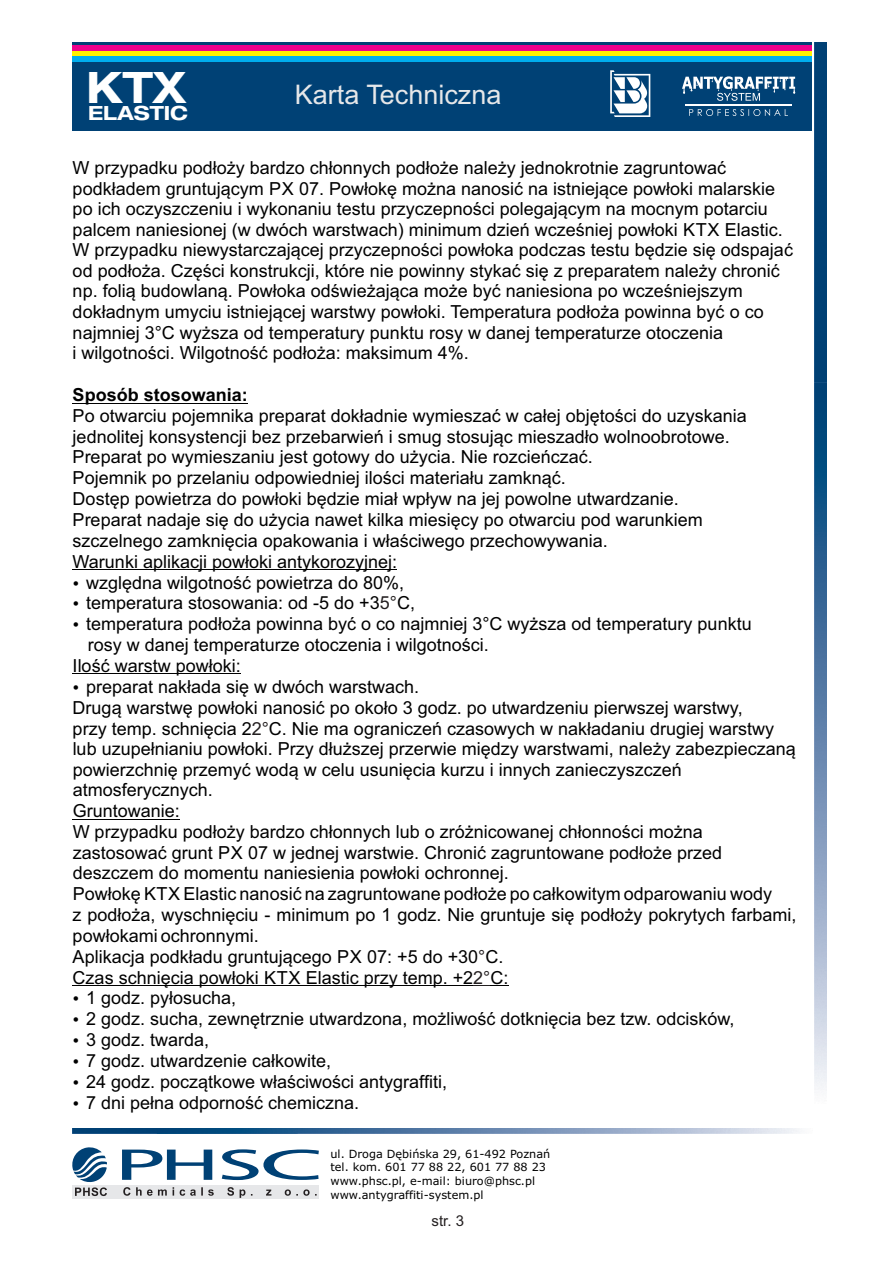
<style>
.page{position:relative;width:893px;height:1263px;background:#fff}
.page>*{position:absolute;margin:0;border:0;box-sizing:border-box;transform-origin:0 0}
.t1{font:43.35px "Ford Bd PL";color:#fff;scale:.96 1}
.t2{font:27px "Arial";color:#e6e7e9}
.t3{font:19.5px "Ford Bd PL";color:#fff}
.t4{font:18px/20.5px "Arial";color:#000}
.t5{font:700 18px "Arial";color:#000}
.t6{font:15px "Arial";color:#231f20}
.t7{font:11.25px/13.6px "Verdana";color:#000}
.s1{color:#231f20}
</style>
<div class="page">
<img style="left:814px;top:43px;width:13px;height:1047px">
<img style="left:72px;top:1128px;width:728px;height:6px">
<hr style="left:73px;top:403px;width:175px;height:1px;background:#000">
<hr style="left:73px;top:569px;width:324px;height:1px;background:#000">
<hr style="left:73px;top:673px;width:168px;height:1px;background:#000">
<hr style="left:73px;top:819px;width:107px;height:1px;background:#000">
<hr style="left:73px;top:985px;width:400px;height:1px;background:#000">
<svg style="left:473px;top:985px;width:35px;height:1px"></svg>
<svg style="left:122px;top:1149px;width:197px;height:31px"></svg>
<div style="left:72px;top:1185px;width:247px;height:13px;background:#e6e7e9"></div>
<svg style="left:123px;top:1187px;width:194px;height:11px"></svg>
<svg style="left:72px;top:1147px;width:35px;height:49px"></svg>
<div style="left:72px;top:43px;width:740px;height:88px;background:#004175"></div>
<div style="left:72px;top:46px;width:740px;height:5px;background:#ed028c"></div>
<div style="left:72px;top:51px;width:740px;height:5px;background:#fff101"></div>
<div style="left:72px;top:56px;width:740px;height:5px;background:#00aeef"></div>
<svg style="left:610px;top:70px;width:40px;height:47px"></svg>
<svg style="left:689px;top:109px;width:99px;height:7px"></svg>
<hr style="left:685px;top:104px;width:107px;height:2px;background:#fff">
<svg style="left:682px;top:76px;width:113px;height:25px"></svg>
<h1 class="t1" style="left:87px;top:69px;width:105px">KTX</h1>
<p class="t3" style="left:88px;top:105px;width:101px">ELASTIC</p>
<h2 class="t2" style="left:295px;top:85px;width:208px">Karta Techniczna</h2>
<p class="t4" style="left:73px;top:159px;width:722px">W przypadku podłoży bardzo chłonnych podłoże należy jednokrotnie zagruntować podkładem gruntującym PX 07. Powłokę można nanosić na istniejące powłoki malarskie po ich oczyszczeniu i wykonaniu testu przyczepności polegającym na mocnym potarciu palcem naniesionej (w dwóch warstwach) minimum dzień wcześniej powłoki KTX Elastic.<br>W przypadku niewystarczającej przyczepności powłoka podczas testu będzie się odspajać od podłoża. Części konstrukcji, które nie powinny stykać się z preparatem należy chronić np. folią budowlaną. Powłoka odświeżająca może być naniesiona po wcześniejszym dokładnym umyciu istniejącej warstwy powłoki. Temperatura podłoża powinna być o co najmniej 3°C wyższa od temperatury punktu rosy w danej temperaturze otoczenia<br>i wilgotności. Wilgotność podłoża: maksimum 4%.</p>
<p class="t5" style="left:73px;top:388px;width:177px">Sposób stosowania:</p>
<p class="t4" style="left:73px;top:407px;width:676px">Po otwarciu pojemnika preparat dokładnie wymieszać w całej objętości do uzyskania</p>
<p class="t4" style="left:73px;top:428px;width:659px">jednolitej konsystencji bez przebarwień i smug stosując mieszadło wolnoobrotowe.</p>
<p class="t4" style="left:73px;top:448px;width:522px">Preparat po wymieszaniu jest gotowy do użycia. Nie rozcieńczać.</p>
<p class="t4" style="left:73px;top:469px;width:495px">Pojemnik po przelaniu odpowiedniej ilości materiału zamknąć.</p>
<p class="t4" style="left:73px;top:490px;width:608px">Dostęp powietrza do powłoki będzie miał wpływ na jej powolne utwardzanie.</p>
<p class="t4" style="left:73px;top:511px;width:632px">Preparat nadaje się do użycia nawet kilka miesięcy po otwarciu pod warunkiem</p>
<p class="t4" style="left:73px;top:532px;width:537px">szczelnego zamknięcia opakowania i właściwego przechowywania.</p>
<p class="t4" style="left:73px;top:553px;width:326px">Warunki aplikacji powłoki antykorozyjnej:</p>
<p class="t4" style="left:86px;top:574px;width:320px">względna wilgotność powietrza do 80%,</p>
<p class="t4" style="left:86px;top:594px;width:330px">temperatura stosowania: od -5 do +3<span class="s1">5°</span>C,</p>
<p class="t4" style="left:86px;top:615px;width:667px">temperatura podłoża powinna być o co najmniej 3°C wyższa od temperatury punktu</p>
<p class="t4" style="left:88px;top:636px;width:403px">rosy w danej temperaturze otoczenia i wilgotności.</p>
<p class="t4" style="left:73px;top:657px;width:170px">Ilość warstw powłoki:</p>
<p class="t4" style="left:86px;top:678px;width:335px">preparat nakłada się w dwóch warstwach.</p>
<p class="t4" style="left:73px;top:699px;width:671px">Drugą warstwę powłoki nanosić po około 3 godz. po utwardzeniu pierwszej warstwy,</p>
<p class="t4" style="left:73px;top:720px;width:703px">przy temp. schnięcia 2<span class="s1">2°</span>C. Nie ma ograniczeń czasowych w nakładaniu drugiej warstwy</p>
<p class="t4" style="left:73px;top:740px;width:725px">lub uzupełnianiu powłoki. Przy dłuższej przerwie między warstwami, należy zabezpieczaną</p>
<p class="t4" style="left:73px;top:761px;width:611px">powierzchnię przemyć wodą w celu usunięcia kurzu i innych zanieczyszczeń</p>
<p class="t4" style="left:73px;top:781px;width:142px">atmosferycznych.</p>
<p class="t4" style="left:73px;top:802px;width:109px">Gruntowanie:</p>
<p class="t4" style="left:73px;top:823px;width:632px">W przypadku podłoży bardzo chłonnych lub o zróżnicowanej chłonności można</p>
<p class="t4" style="left:73px;top:844px;width:651px">zastosować grunt PX 07 w jednej warstwie. Chronić zagruntowane podłoże przed</p>
<p class="t4" style="left:73px;top:864px;width:438px">deszczem do momentu naniesienia powłoki ochronnej.</p>
<p class="t4" style="left:73px;top:885px;width:701px">Powłokę KTX Elastic nanosić na zagruntowane podłoże po całkowitym odparowaniu wody</p>
<p class="t4" style="left:73px;top:906px;width:725px">z podłoża, wyschnięciu - minimum po 1 godz. Nie gruntuje się podłoży pokrytych farbami,</p>
<p class="t4" style="left:73px;top:927px;width:188px">powłokami ochronnymi.</p>
<p class="t4" style="left:73px;top:948px;width:432px">Aplikacja podkładu gruntującego PX 07: +5 do +30<span class="s1">°</span>C.</p>
<p class="t4" style="left:73px;top:968px;width:437px">Czas schnięcia powłoki KTX Elastic przy temp. +2<span class="s1">2°</span>C:</p>
<p class="t4" style="left:86px;top:989px;width:152px">1 godz. pyłosucha,</p>
<p class="t4" style="left:86px;top:1010px;width:650px">2 godz. sucha, zewnętrznie utwardzona, możliwość dotknięcia bez tzw. odcisków,</p>
<p class="t4" style="left:86px;top:1031px;width:125px">3 godz. twarda,</p>
<p class="t4" style="left:86px;top:1052px;width:247px">7 godz. utwardzenie całkowite,</p>
<p class="t4" style="left:86px;top:1073px;width:362px">24 godz. początkowe właściwości antygraffiti,</p>
<p class="t4" style="left:86px;top:1094px;width:275px">7 dni pełna odporność chemiczna.</p>
<p class="t7" style="left:330px;top:1148px;width:221px">ul. Droga Dębińska 29, 61-492 Poznań tel. kom. 601 77 88 22, 601 77 88 23 www.phsc.pl, e-mail: biuro@phsc.pl www.antygraffiti-system.pl</p>
<p class="t6" style="left:432px;top:1215px;width:34px">str. 3</p>
</div>
